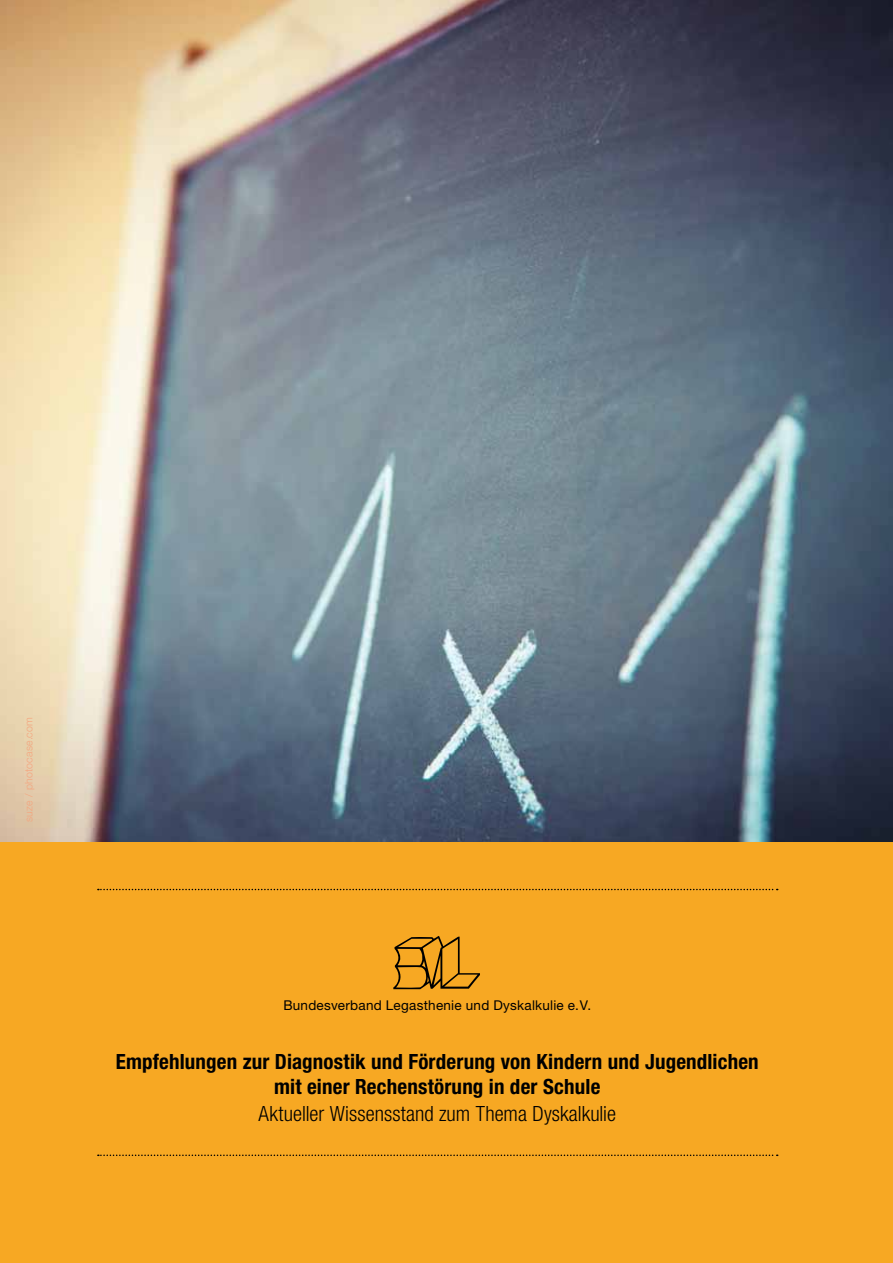
<style>
.page{position:relative;width:893px;height:1263px;background:#f7a823}
.page>*{position:absolute;margin:0;border:0;box-sizing:border-box;transform-origin:0 0}
.t1{font:700 condensed 21px/25.5px "Helvetica Neue";letter-spacing:.01em;color:#000;text-align:center}
.t2{font:300 condensed 21px "Helvetica Neue";color:#000}
.t3{font:13.5px "Helvetica Neue";letter-spacing:.02em;color:#000}
.t4{font:300 10.5px "Helvetica Neue";letter-spacing:.03em;color:#f5a57e}
</style>
<div class="page">
<img style="left:0;top:0;width:893px;height:842px">
<svg style="left:98px;top:889px;width:680px;height:1px"></svg>
<svg style="left:98px;top:1154px;width:680px;height:2px"></svg>
<svg style="left:393px;top:936px;width:87px;height:53px"></svg>
<p class="t4" style="left:22px;top:822px;width:107px;rotate:-90deg">suze / photocase.com</p>
<p class="t3" style="left:283px;top:997px;width:309px">Bundesverband Legasthenie und Dyskalkulie e.V.</p>
<p class="t1" style="left:116px;top:1048px;width:644px">Empfehlungen zur Diagnostik und Förderung von Kindern und Jugendlichen mit einer Rechenstörung in der Schule</p>
<p class="t2" style="left:258px;top:1102px;width:359px">Aktueller Wissensstand zum Thema Dyskalkulie</p>
</div>
